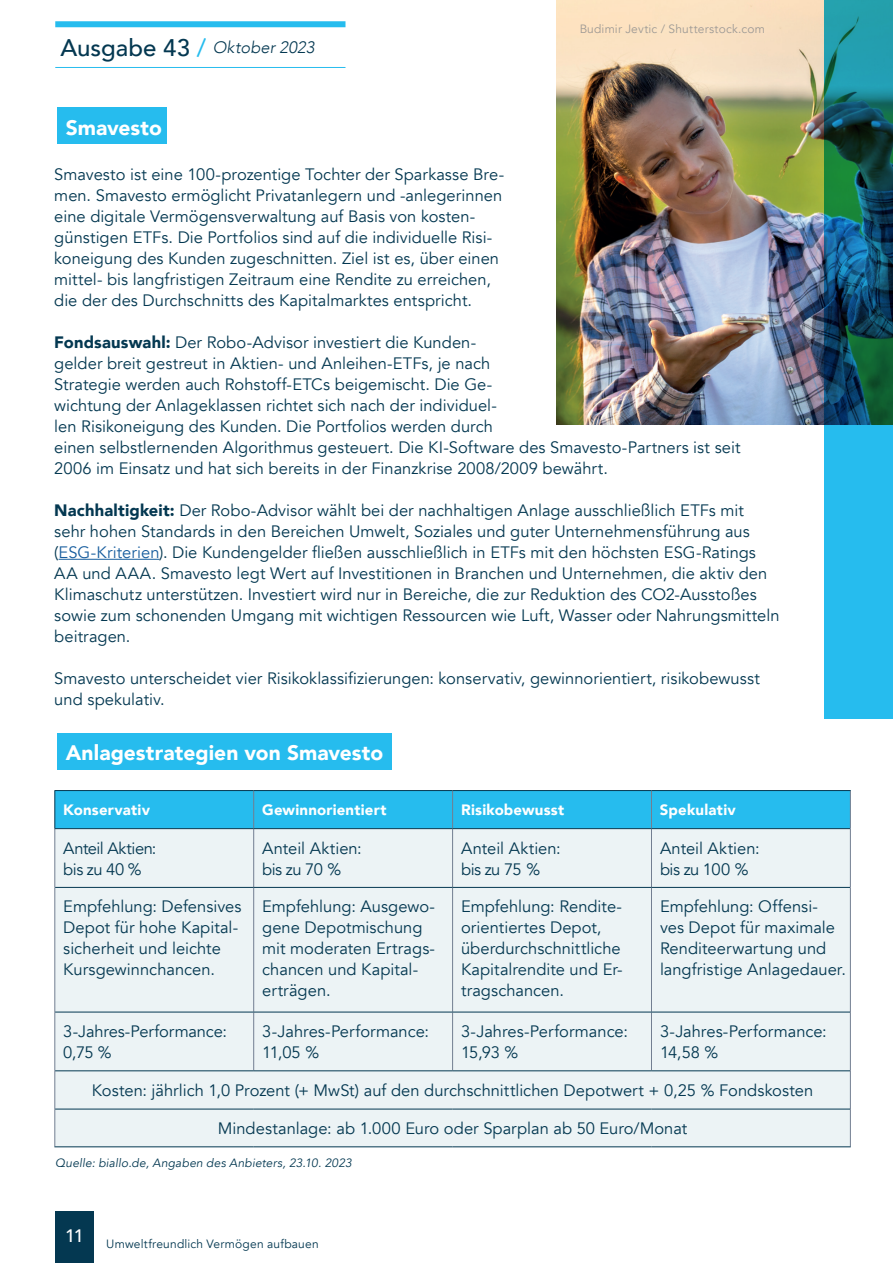
<style>
.page{position:relative;width:893px;height:1263px;background:#fff}
.page>*{position:absolute;margin:0;border:0;box-sizing:border-box;transform-origin:0 0}
.t1{font:900 21px "Avenir";color:#fff}
.t2{font:500 18px "Avenir";color:#fff}
.t3{font:16.5px/21px "Avenir";color:#043851}
.t4{font:16.5px/21px "Avenir";letter-spacing:-.03em;color:#043851}
.t5{font:italic 300 16.5px "Avenir";letter-spacing:.01em;color:#043851}
.t6{font:900 15px "Avenir";letter-spacing:.015em;color:#fff}
.t7{font:italic 12px "Avenir";letter-spacing:.015em;color:#043851}
.t8{font:12px "Avenir";letter-spacing:.015em;color:#043851}
.t9{font:12px "Avenir";letter-spacing:.015em;color:#86888a}
.s1{font-weight:500;font-style:normal;font-size:24px}
.s2{font-weight:500;font-style:normal;font-size:24px;color:#26bcee}
.s3{font-weight:900}
.s4{color:#175d9e}
</style>
<div class="page">
<img style="left:556px;top:0;width:269px;height:424px">
<div style="left:57px;top:108px;width:109px;height:36px;background:#26bcee"></div>
<div style="left:57px;top:733px;width:335px;height:36px;background:#26bcee"></div>
<div style="left:55px;top:791px;width:795px;height:37px;background:#26bcee"></div>
<div style="left:55px;top:829px;width:795px;height:317px;background:#ecf3f5"></div>
<hr style="left:54px;top:791px;width:1px;height:37px;background:#043851">
<hr style="left:253px;top:791px;width:1px;height:37px;background:#727e91">
<hr style="left:452px;top:791px;width:1px;height:37px;background:#727e91">
<hr style="left:651px;top:791px;width:1px;height:37px;background:#727e91">
<hr style="left:850px;top:791px;width:1px;height:38px;background:#727e91">
<hr style="left:54px;top:790px;width:200px;height:1px;background:#043851">
<hr style="left:254px;top:790px;width:199px;height:1px;background:#043851">
<hr style="left:453px;top:790px;width:198px;height:1px;background:#043851">
<hr style="left:651px;top:790px;width:200px;height:1px;background:#043851">
<hr style="left:54px;top:829px;width:1px;height:58px;background:#727e91">
<hr style="left:54px;top:887px;width:1px;height:125px;background:#727e91">
<hr style="left:54px;top:1012px;width:1px;height:59px;background:#727e91">
<hr style="left:54px;top:1071px;width:1px;height:38px;background:#727e91">
<hr style="left:54px;top:1109px;width:1px;height:37px;background:#727e91">
<hr style="left:54px;top:828px;width:200px;height:1px;background:#043851">
<hr style="left:254px;top:828px;width:199px;height:1px;background:#043851">
<hr style="left:453px;top:828px;width:198px;height:1px;background:#043851">
<hr style="left:651px;top:828px;width:199px;height:1px;background:#043851">
<hr style="left:253px;top:829px;width:1px;height:58px;background:#727e91">
<hr style="left:452px;top:829px;width:1px;height:58px;background:#727e91">
<hr style="left:651px;top:829px;width:1px;height:58px;background:#727e91">
<hr style="left:850px;top:829px;width:1px;height:58px;background:#727e91">
<hr style="left:253px;top:888px;width:1px;height:124px;background:#727e91">
<hr style="left:452px;top:888px;width:1px;height:124px;background:#727e91">
<hr style="left:651px;top:888px;width:1px;height:124px;background:#727e91">
<hr style="left:850px;top:887px;width:1px;height:125px;background:#727e91">
<hr style="left:253px;top:1012px;width:1px;height:58px;background:#727e91">
<hr style="left:452px;top:1012px;width:1px;height:58px;background:#727e91">
<hr style="left:651px;top:1012px;width:1px;height:58px;background:#727e91">
<hr style="left:850px;top:1012px;width:1px;height:59px;background:#727e91">
<hr style="left:850px;top:1071px;width:1px;height:38px;background:#727e91">
<hr style="left:850px;top:1109px;width:1px;height:37px;background:#727e91">
<hr style="left:55px;top:887px;width:199px;height:1px;background:#043851">
<hr style="left:254px;top:887px;width:199px;height:1px;background:#043851">
<hr style="left:453px;top:887px;width:198px;height:1px;background:#043851">
<hr style="left:651px;top:887px;width:199px;height:1px;background:#043851">
<hr style="left:55px;top:1012px;width:199px;height:1px;background:#043851">
<hr style="left:254px;top:1012px;width:199px;height:1px;background:#043851">
<hr style="left:453px;top:1012px;width:198px;height:1px;background:#043851">
<hr style="left:651px;top:1012px;width:199px;height:1px;background:#043851">
<hr style="left:55px;top:1070px;width:199px;height:1px;background:#043851">
<hr style="left:254px;top:1070px;width:199px;height:1px;background:#043851">
<hr style="left:453px;top:1070px;width:198px;height:1px;background:#043851">
<hr style="left:651px;top:1070px;width:199px;height:1px;background:#043851">
<hr style="left:55px;top:1109px;width:199px;height:1px;background:#043851">
<hr style="left:254px;top:1109px;width:199px;height:1px;background:#043851">
<hr style="left:453px;top:1109px;width:198px;height:1px;background:#043851">
<hr style="left:651px;top:1109px;width:199px;height:1px;background:#043851">
<hr style="left:54px;top:1146px;width:200px;height:1px;background:#043851">
<hr style="left:254px;top:1146px;width:199px;height:1px;background:#043851">
<hr style="left:453px;top:1146px;width:198px;height:1px;background:#043851">
<hr style="left:651px;top:1146px;width:200px;height:1px;background:#043851">
<svg style="left:825px;top:0;width:68px;height:719px;background:#1b869f"></svg>
<div style="left:55px;top:21px;width:290px;height:6px;background:#26bcee"></div>
<hr style="left:55px;top:67px;width:290px;height:1px;background:#26bcee">
<div style="left:55px;top:1211px;width:39px;height:52px;background:#043851"></div>
<hr style="left:59px;top:559px;width:100px;height:1px;background:#175d9e">
<p class="t5" style="left:60px;top:38px;width:255px"><span class="s1">Ausgabe 43</span> <span class="s2">/</span> Oktober 2023</p>
<p class="t1" style="left:66px;top:110px;width:98px">Smavesto</p>
<p class="t9" style="left:579px;top:22px;width:187px">Budimir Jevtic / Shutterstock.com</p>
<p class="t3" style="left:54px;top:164px;width:451px">Smavesto ist eine 100-prozentige Tochter der Sparkasse Bre&shy;men. Smavesto ermöglicht Privatanlegern und -anlegerinnen eine digitale Vermögensverwaltung auf Basis von kosten&shy;günstigen ETFs. Die Portfolios sind auf die individuelle Risi&shy;koneigung des Kunden zugeschnitten. Ziel ist es, über einen mittel- bis langfristigen Zeitraum eine Rendite zu erreichen, die der des Durchschnitts des Kapitalmarktes entspricht.</p>
<p class="t3" style="left:54px;top:332px;width:688px"><span class="s3">Fondsauswahl:</span> Der Robo-Advisor investiert die Kunden-<br>gelder breit gestreut in Aktien- und Anleihen-ETFs, je nach<br>Strategie werden auch Rohstoff-ETCs beigemischt. Die Ge-<br>wichtung der Anlageklassen richtet sich nach der individuel-<br>len Risikoneigung des Kunden. Die Portfolios werden durch<br>einen selbstlernenden Algorithmus gesteuert. Die KI-Software des Smavesto-Partners ist seit 2006 im Einsatz und hat sich bereits in der Finanzkrise 2008/2009 bewährt.</p>
<p class="t3" style="left:54px;top:500px;width:727px"><span class="s3">Nachhaltigkeit:</span> Der Robo-Advisor wählt bei der nachhaltigen Anlage ausschließlich ETFs mit<br>sehr hohen Standards in den Bereichen Umwelt, Soziales und guter Unternehmensführung aus (<span class="s4">ESG-Kriterien</span>). Die Kundengelder fließen ausschließlich in ETFs mit den höchsten ESG-Ratings AA und AAA. Smavesto legt Wert auf Investitionen in Branchen und Unternehmen, die aktiv den Klimaschutz unterstützen. Investiert wird nur in Bereiche, die zur Reduktion des CO2-Ausstoßes sowie zum schonenden Umgang mit wichtigen Ressourcen wie Luft, Wasser oder Nahrungsmitteln beitragen.</p>
<p class="t3" style="left:54px;top:668px;width:707px">Smavesto unterscheidet vier Risikoklassifizierungen: konservativ, gewinnorientiert, risikobewusst und spekulativ.</p>
<p class="t1" style="left:66px;top:735px;width:319px">Anlagestrategien von Smavesto</p>
<p class="t6" style="left:63px;top:797px;width:88px">Konservativ</p>
<p class="t6" style="left:262px;top:797px;width:126px">Gewinnorientiert</p>
<p class="t6" style="left:461px;top:797px;width:105px">Risikobewusst</p>
<p class="t6" style="left:660px;top:797px;width:77px">Spekulativ</p>
<p class="t4" style="left:63px;top:838px;width:95px">Anteil Aktien: bis zu 40 %</p>
<p class="t3" style="left:262px;top:838px;width:101px">Anteil Aktien: bis zu 70 %</p>
<p class="t3" style="left:461px;top:838px;width:101px">Anteil Aktien: bis zu 75 %</p>
<p class="t3" style="left:660px;top:838px;width:101px">Anteil Aktien: bis zu 100 %</p>
<p class="t3" style="left:63px;top:896px;width:180px">Empfehlung: Defensives<br>Depot für hohe Kapital&shy;sicherheit und leichte<br>Kursgewinnchancen.</p>
<p class="t3" style="left:262px;top:896px;width:174px">Empfehlung: Ausgewo&shy;gene Depotmischung mit moderaten Ertrags&shy;chancen und Kapital&shy;erträgen.</p>
<p class="t3" style="left:461px;top:896px;width:163px">Empfehlung: Rendite&shy;orientiertes Depot, überdurchschnittliche<br>Kapitalrendite und Er&shy;tragschancen.</p>
<p class="t3" style="left:660px;top:896px;width:187px">Empfehlung: Offensi&shy;ves Depot für maximale<br>Renditeerwartung und langfristige Anlagedauer.</p>
<p class="t3" style="left:63px;top:1021px;width:165px">3-Jahres-Performance:<br>0,75 %</p>
<p class="t3" style="left:262px;top:1021px;width:168px">3-Jahres-Performance:<br>11,05 %</p>
<p class="t3" style="left:461px;top:1021px;width:168px">3-Jahres-Performance:<br>15,93 %</p>
<p class="t3" style="left:660px;top:1021px;width:168px">3-Jahres-Performance:<br>14,58 %</p>
<p class="t3" style="left:92px;top:1080px;width:723px">Kosten: jährlich 1,0 Prozent (+ MwSt) auf den durchschnittlichen Depotwert + 0,25 % Fondskosten</p>
<p class="t3" style="left:218px;top:1118px;width:471px">Mindestanlage: ab 1.000 Euro oder Sparplan ab 50 Euro/Monat</p>
<p class="t7" style="left:55px;top:1156px;width:298px">Quelle: biallo.de, Angaben des Anbieters, 23.10. 2023</p>
<p class="t2" style="left:65px;top:1220px;width:20px">11</p>
<p class="t8" style="left:106px;top:1236px;width:214px">Umweltfreundlich Vermögen aufbauen</p>
</div>
